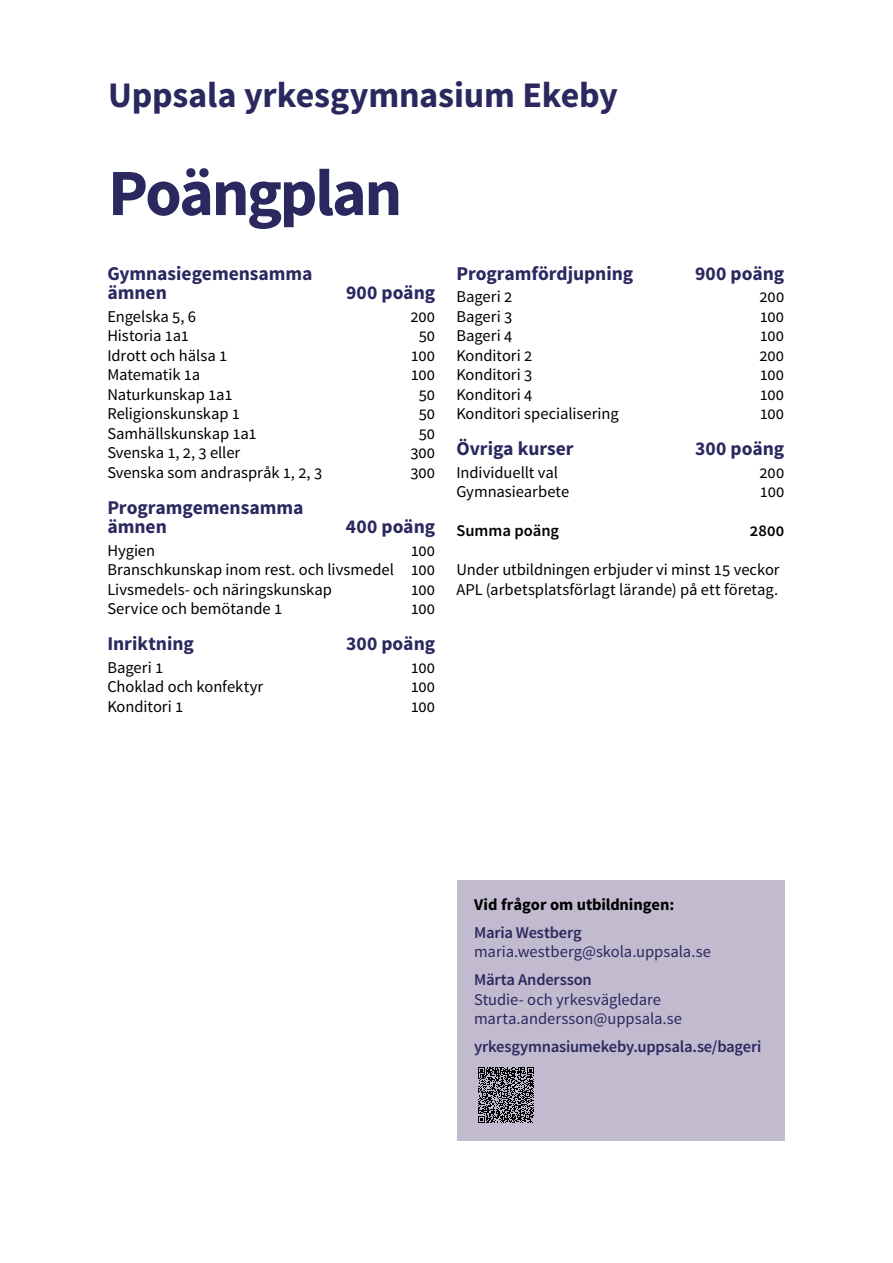
<style>
.page{position:relative;width:893px;height:1263px;background:#fff}
.page>*{position:absolute;margin:0;border:0;box-sizing:border-box;transform-origin:0 0}
.t1{font:700 66px "Source Sans Pro";letter-spacing:-.035em;color:#2a285f}
.t2{font:700 36px "Source Sans Pro";letter-spacing:-.005em;color:#2a285f}
.t3{font:700 19.5px/19.5px "Source Sans Pro";color:#2a285f}
.t4{font:16.5px/19.5px "Source Sans Pro";color:#000;text-align:justify}
.t5{font:16.5px/19.5px "Source Sans Pro";color:#2a285f}
.t6{font:600 16.5px "Source Sans Pro";letter-spacing:-.015em;color:#2a285f}
.t7{font:700 16.5px "Source Sans Pro";color:#000}
.t8{font:600 16.5px "Source Sans Pro";color:#000}
</style>
<div class="page">
<div style="left:457px;top:880px;width:328px;height:261px;background:#c2bbd0"></div>
<svg style="left:478px;top:1067px;width:56px;height:55px"></svg>
<h2 class="t2" style="left:108px;top:72px;width:511px">Uppsala yrkesgymnasium Ekeby</h2>
<h1 class="t1" style="left:108px;top:151px;width:296px">Poängplan</h1>
<p class="t3" style="left:107px;top:264px;width:207px">Gymnasiegemensamma ämnen</p>
<p class="t3" style="left:346px;top:284px;width:91px">900 poäng</p>
<p class="t4" style="left:107px;top:307px;width:90px">Engelska 5, 6</p>
<p class="t4" style="left:411px;top:307px;width:26px">200</p>
<p class="t4" style="left:107px;top:326px;width:83px">Historia 1a1</p>
<p class="t4" style="left:419px;top:326px;width:18px">50</p>
<p class="t4" style="left:107px;top:346px;width:122px">Idrott och hälsa 1</p>
<p class="t4" style="left:411px;top:346px;width:26px">100</p>
<p class="t4" style="left:107px;top:365px;width:95px">Matematik 1a</p>
<p class="t4" style="left:411px;top:365px;width:26px">100</p>
<p class="t4" style="left:107px;top:385px;width:127px">Naturkunskap 1a1</p>
<p class="t4" style="left:419px;top:385px;width:18px">50</p>
<p class="t4" style="left:107px;top:404px;width:134px">Religionskunskap 1</p>
<p class="t4" style="left:419px;top:404px;width:18px">50</p>
<p class="t4" style="left:107px;top:424px;width:151px">Samhällskunskap 1a1</p>
<p class="t4" style="left:419px;top:424px;width:18px">50</p>
<p class="t4" style="left:107px;top:443px;width:134px">Svenska 1, 2, 3 eller</p>
<p class="t4" style="left:410px;top:443px;width:26px">300</p>
<p class="t4" style="left:107px;top:463px;width:216px">Svenska som andraspråk 1, 2, 3</p>
<p class="t4" style="left:410px;top:463px;width:26px">300</p>
<p class="t3" style="left:107px;top:498px;width:198px">Programgemensamma ämnen</p>
<p class="t3" style="left:346px;top:518px;width:91px">400 poäng</p>
<p class="t4" style="left:107px;top:541px;width:49px">Hygien</p>
<p class="t4" style="left:107px;top:541px;width:329px;text-indent:303px">100<br>Branschkunskap inom rest. och livsmedel 100<br>Livsmedels- och näringskunskap</p>
<p class="t4" style="left:411px;top:580px;width:26px">100</p>
<p class="t4" style="left:107px;top:599px;width:176px">Service och bemötande 1</p>
<p class="t4" style="left:411px;top:599px;width:26px">100</p>
<p class="t3" style="left:107px;top:635px;width:88px">Inriktning</p>
<p class="t3" style="left:346px;top:635px;width:90px">300 poäng</p>
<p class="t4" style="left:107px;top:658px;width:57px">Bageri 1</p>
<p class="t4" style="left:411px;top:658px;width:26px">100</p>
<p class="t4" style="left:107px;top:677px;width:157px">Choklad och konfektyr</p>
<p class="t4" style="left:411px;top:677px;width:26px">100</p>
<p class="t4" style="left:107px;top:697px;width:78px">Konditori 1</p>
<p class="t4" style="left:411px;top:697px;width:26px">100</p>
<p class="t3" style="left:456px;top:264px;width:178px">Programfördjupning</p>
<p class="t3" style="left:695px;top:264px;width:91px">900 poäng</p>
<p class="t4" style="left:456px;top:287px;width:57px">Bageri 2</p>
<p class="t4" style="left:760px;top:287px;width:26px">200</p>
<p class="t4" style="left:456px;top:307px;width:57px">Bageri 3</p>
<p class="t4" style="left:760px;top:307px;width:26px">100</p>
<p class="t4" style="left:456px;top:326px;width:57px">Bageri 4</p>
<p class="t4" style="left:760px;top:326px;width:26px">100</p>
<p class="t4" style="left:456px;top:346px;width:78px">Konditori 2</p>
<p class="t4" style="left:760px;top:346px;width:26px">200</p>
<p class="t4" style="left:456px;top:365px;width:78px">Konditori 3</p>
<p class="t4" style="left:760px;top:365px;width:26px">100</p>
<p class="t4" style="left:456px;top:385px;width:78px">Konditori 4</p>
<p class="t4" style="left:760px;top:385px;width:26px">100</p>
<p class="t4" style="left:456px;top:404px;width:164px">Konditori specialisering</p>
<p class="t4" style="left:760px;top:404px;width:26px">100</p>
<p class="t3" style="left:456px;top:440px;width:119px">Övriga kurser</p>
<p class="t3" style="left:695px;top:440px;width:90px">300 poäng</p>
<p class="t4" style="left:456px;top:463px;width:103px">Individuellt val</p>
<p class="t4" style="left:760px;top:463px;width:26px">200</p>
<p class="t4" style="left:456px;top:482px;width:114px">Gymnasiearbete</p>
<p class="t4" style="left:760px;top:482px;width:26px">100</p>
<p class="t8" style="left:456px;top:520px;width:104px">Summa poäng</p>
<p class="t8" style="left:750px;top:520px;width:36px">2800</p>
<p class="t4" style="left:456px;top:560px;width:325px">Under utbildningen erbjuder vi minst 15 veckor<br>APL (arbetsplatsförlagt lärande) på ett företag.</p>
<p class="t7" style="left:474px;top:894px;width:202px">Vid frågor om utbildningen:</p>
<p class="t6" style="left:474px;top:922px;width:109px">Maria Westberg</p>
<p class="t5" style="left:474px;top:942px;width:238px">maria.westberg@skola.uppsala.se</p>
<p class="t6" style="left:474px;top:969px;width:119px">Märta Andersson</p>
<p class="t5" style="left:474px;top:990px;width:209px">Studie- och yrkesvägledare marta.andersson@uppsala.se</p>
<p class="t6" style="left:474px;top:1036px;width:289px">yrkesgymnasiumekeby.uppsala.se/bageri</p>
</div>
